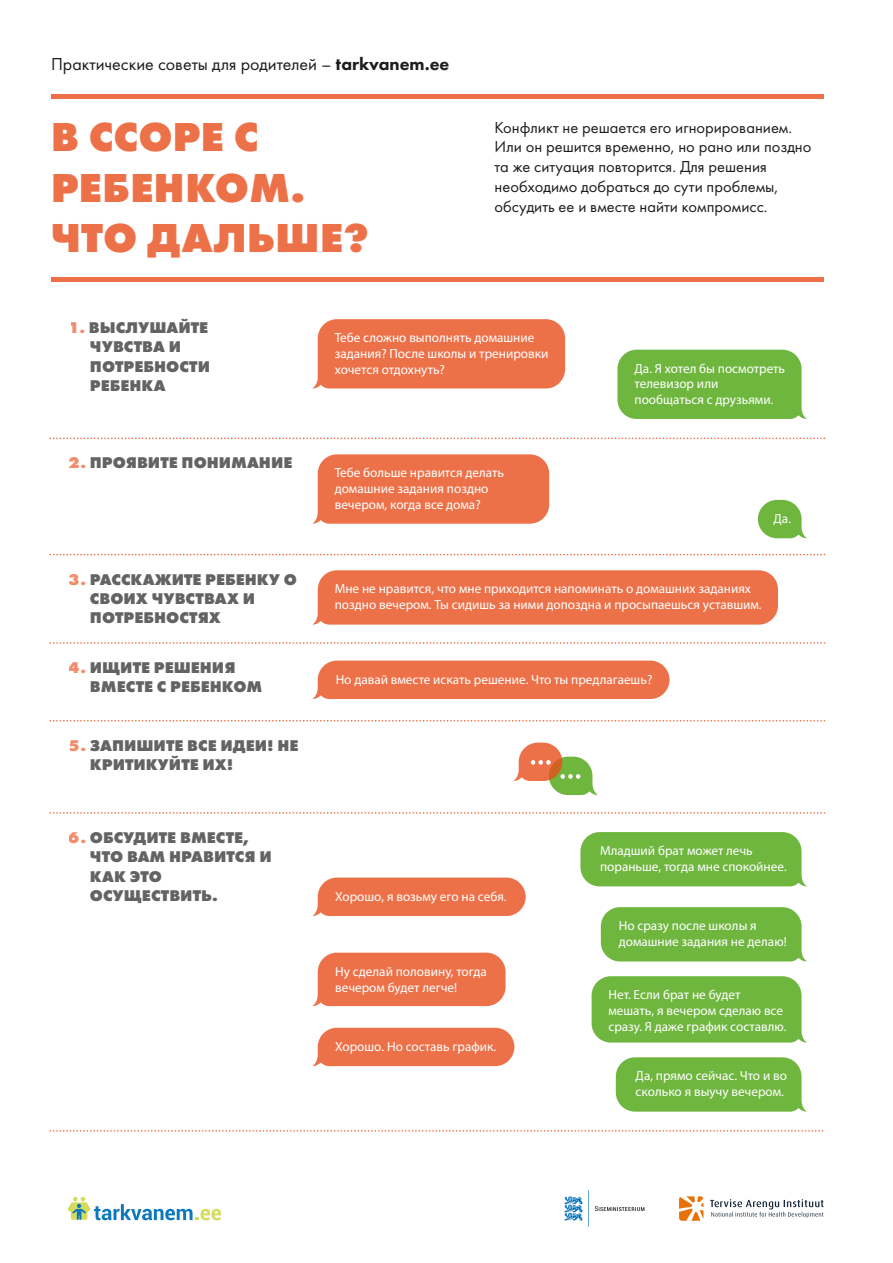
<style>
.page{position:relative;width:893px;height:1263px;background:#fff}
.page>*{position:absolute;margin:0;border:0;box-sizing:border-box;transform-origin:0 0}
.t1{font:800 42px/50.4px "Futura PT";color:#e94e1b}
.t2{font:18px "Futura PT";color:#1d1d1b}
.t3{font:16.5px/19.8px "Futura PT";color:#1d1d1b}
.t4{font:800 16.2px/19.4px "Futura PT";color:#3c3c3b}
.t5{font:13.2px/15.9px "Myriad Pro";color:#fff}
.s1{font-weight:800}
.s2{color:rgb(233 78 27/.8)}
</style>
<div class="page">
<hr style="left:51px;top:277px;width:773px;height:4px;background:#ed7148">
<hr style="left:51px;top:94px;width:773px;height:4px;background:#ed7148">
<div style="left:312px;top:570px;width:466px;height:55px;background:#ed7148"></div>
<div style="left:580px;top:832px;width:227px;height:54px;background:#6fb63f"></div>
<div style="left:592px;top:976px;width:214px;height:66px;background:#6fb63f"></div>
<div style="left:601px;top:907px;width:205px;height:54px;background:#6fb63f"></div>
<svg style="left:616px;top:1057px;width:191px;height:55px;background:#78ba4b"></svg>
<div style="left:617px;top:350px;width:190px;height:69px;background:#6fb63f"></div>
<div style="left:313px;top:319px;width:252px;height:69px;background:#ed7148"></div>
<div style="left:312px;top:454px;width:237px;height:70px;background:#ed7148"></div>
<svg style="left:758px;top:500px;width:49px;height:38px"></svg>
<svg style="left:513px;top:743px;width:85px;height:52px"></svg>
<svg style="left:312px;top:877px;width:214px;height:39px;background:#ee7b55"></svg>
<div style="left:312px;top:953px;width:194px;height:53px;background:#ed7148"></div>
<div style="left:312px;top:1028px;width:202px;height:38px;background:#ed7148"></div>
<div style="left:312px;top:661px;width:357px;height:38px;background:#ed7148"></div>
<svg style="left:50px;top:437px;width:774px;height:2px"></svg>
<svg style="left:50px;top:554px;width:774px;height:1px"></svg>
<svg style="left:50px;top:642px;width:774px;height:2px"></svg>
<svg style="left:50px;top:720px;width:774px;height:2px"></svg>
<svg style="left:50px;top:812px;width:774px;height:2px"></svg>
<svg style="left:50px;top:1130px;width:774px;height:1px"></svg>
<svg style="left:710px;top:1199px;width:114px;height:19px"></svg>
<svg style="left:679px;top:1196px;width:24px;height:25px"></svg>
<svg style="left:564px;top:1190px;width:25px;height:37px"></svg>
<svg style="left:595px;top:1206px;width:49px;height:5px"></svg>
<svg style="left:68px;top:1197px;width:153px;height:23px"></svg>
<h2 class="t2" style="left:51px;top:54px;width:400px">Практические советы для родителей – <span class="s1">tarkvanem.ee</span></h2>
<h1 class="t1" style="left:51px;top:111px;width:320px">В ССОРЕ С<br>РЕБЕНКОМ.<br>ЧТО ДАЛЬШЕ?</h1>
<p class="t3" style="left:495px;top:117px;width:318px">Конфликт не решается его игнорированием.<br>Или он решится временно, но рано или поздно та же ситуация повторится. Для решения необходимо добраться до сути проблемы, обсудить ее и вместе найти компромисс.</p>
<p class="t4" style="left:90px;top:318px;width:122px;text-indent:-21px"><span class="s2">1.</span> ВЫСЛУШАЙТЕ<br>ЧУВСТВА И<br>ПОТРЕБНОСТИ<br>РЕБЕНКА</p>
<p class="t4" style="left:69px;top:453px;width:225px"><span class="s2">2.</span> ПРОЯВИТЕ ПОНИМАНИЕ</p>
<p class="t4" style="left:90px;top:569px;width:208px;text-indent:-21px"><span class="s2">3.</span> РАССКАЖИТЕ РЕБЕНКУ О<br>СВОИХ ЧУВСТВАХ И<br>ПОТРЕБНОСТЯХ</p>
<p class="t4" style="left:90px;top:657px;width:174px;text-indent:-21px"><span class="s2">4.</span> ИЩИТЕ РЕШЕНИЯ<br>ВМЕСТЕ С РЕБЕНКОМ</p>
<p class="t4" style="left:90px;top:735px;width:210px;text-indent:-21px"><span class="s2">5.</span> ЗАПИШИТЕ ВСЕ ИДЕИ! НЕ<br>КРИТИКУЙТЕ ИХ!</p>
<p class="t4" style="left:90px;top:827px;width:183px;text-indent:-21px"><span class="s2">6.</span> ОБСУДИТЕ ВМЕСТЕ,<br>ЧТО ВАМ НРАВИТСЯ И<br>КАК ЭТО<br>ОСУЩЕСТВИТЬ.</p>
<p class="t5" style="left:335px;top:329px;width:215px">Тебе сложно выполнять домашние задания? После школы и тренировки хочется отдохнуть?</p>
<p class="t5" style="left:335px;top:465px;width:171px">Тебе больше нравится делать домашние задания поздно вечером, когда все дома?</p>
<p class="t5" style="left:635px;top:360px;width:152px">Да. Я хотел бы посмотреть телевизор или пообщаться с друзьями.</p>
<p class="t5" style="left:774px;top:510px;width:19px">Да.</p>
<p class="t5" style="left:335px;top:581px;width:428px">Мне не нравится, что мне приходится напоминать о домашних заданиях поздно вечером. Ты сидишь за ними допоздна и просыпаешься уставшим.</p>
<p class="t5" style="left:336px;top:671px;width:318px">Но давай вместе искать решение. Что ты предлагаешь?</p>
<p class="t5" style="left:335px;top:888px;width:173px">Хорошо, я возьму его на себя.</p>
<p class="t5" style="left:335px;top:963px;width:153px">Ну сделай половину, тогда вечером будет легче!</p>
<p class="t5" style="left:335px;top:1038px;width:163px">Хорошо. Но составь график.</p>
<p class="t5" style="left:600px;top:842px;width:188px">Младший брат может лечь пораньше, тогда мне спокойнее.</p>
<p class="t5" style="left:619px;top:917px;width:169px">Но сразу после школы я домашние задания не делаю!</p>
<p class="t5" style="left:608px;top:986px;width:180px">Нет. Если брат не будет мешать, я вечером сделаю все сразу. Я даже график составлю.</p>
<p class="t5" style="left:636px;top:1068px;width:153px">Да, прямо сейчас. Что и во сколько я выучу вечером.</p>
</div>
